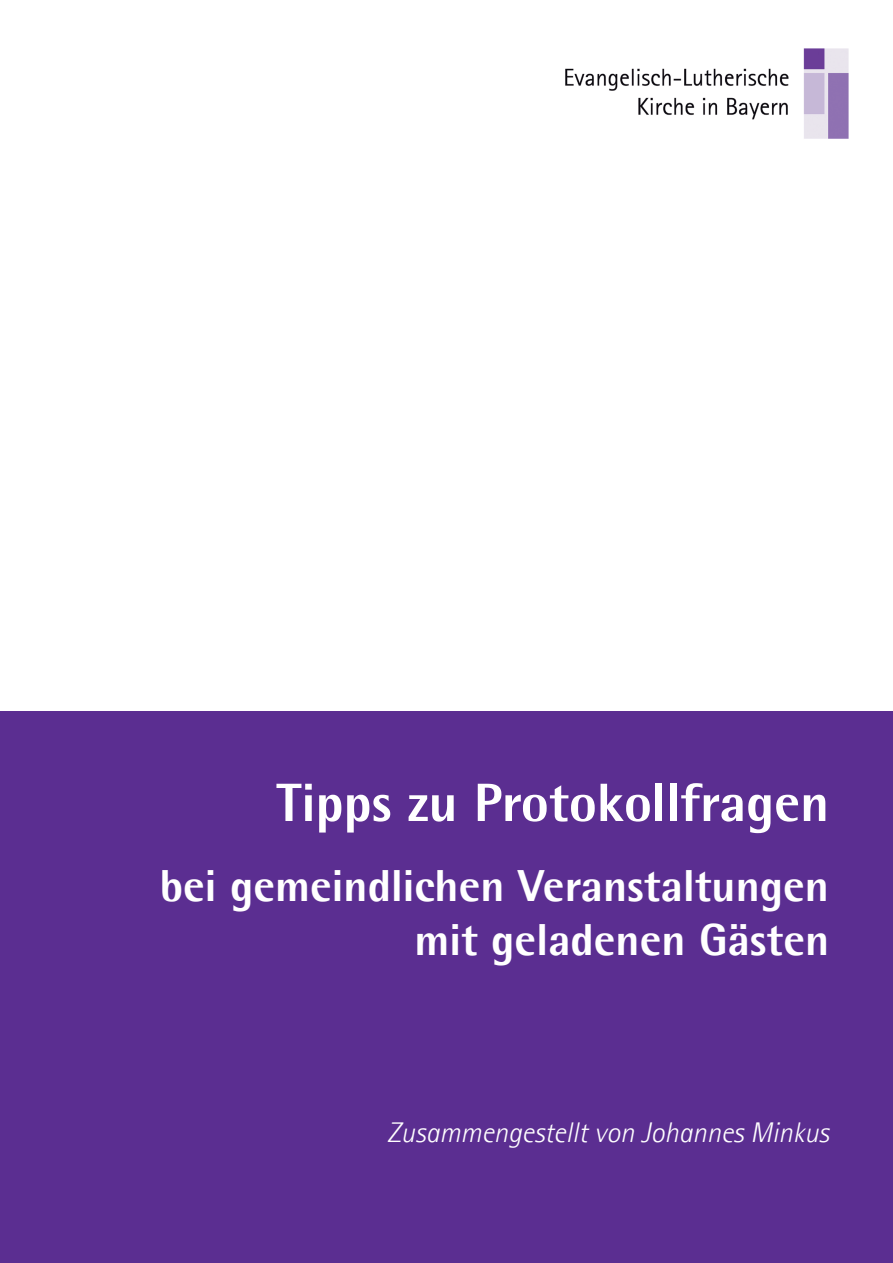
<style>
.page{position:relative;width:893px;height:1263px;background:#fff}
.page>*{position:absolute;margin:0;border:0;box-sizing:border-box;transform-origin:0 0}
.t1{font:800 54px "Agfa Rotis Semisans";color:#fff}
.t2{font:800 45px "Agfa Rotis Semisans";color:#fff}
.t3{font:italic 300 28.5px "Agfa Rotis Semisans";color:#fff}
</style>
<div class="page">
<div style="left:0;top:711px;width:893px;height:552px;background:#5b2e91"></div>
<img style="left:565px;top:48px;width:284px;height:91px">
<p class="t1" style="left:276px;top:768px;width:554px">Tipps zu Protokollfragen</p>
<p class="t2" style="left:160px;top:857px;width:671px">bei gemeindlichen Veranstaltungen</p>
<p class="t2" style="left:414px;top:911px;width:416px">mit geladenen Gästen</p>
<p class="t3" style="left:387px;top:1115px;width:443px">Zusammengestellt von Johannes Minkus</p>
</div>
